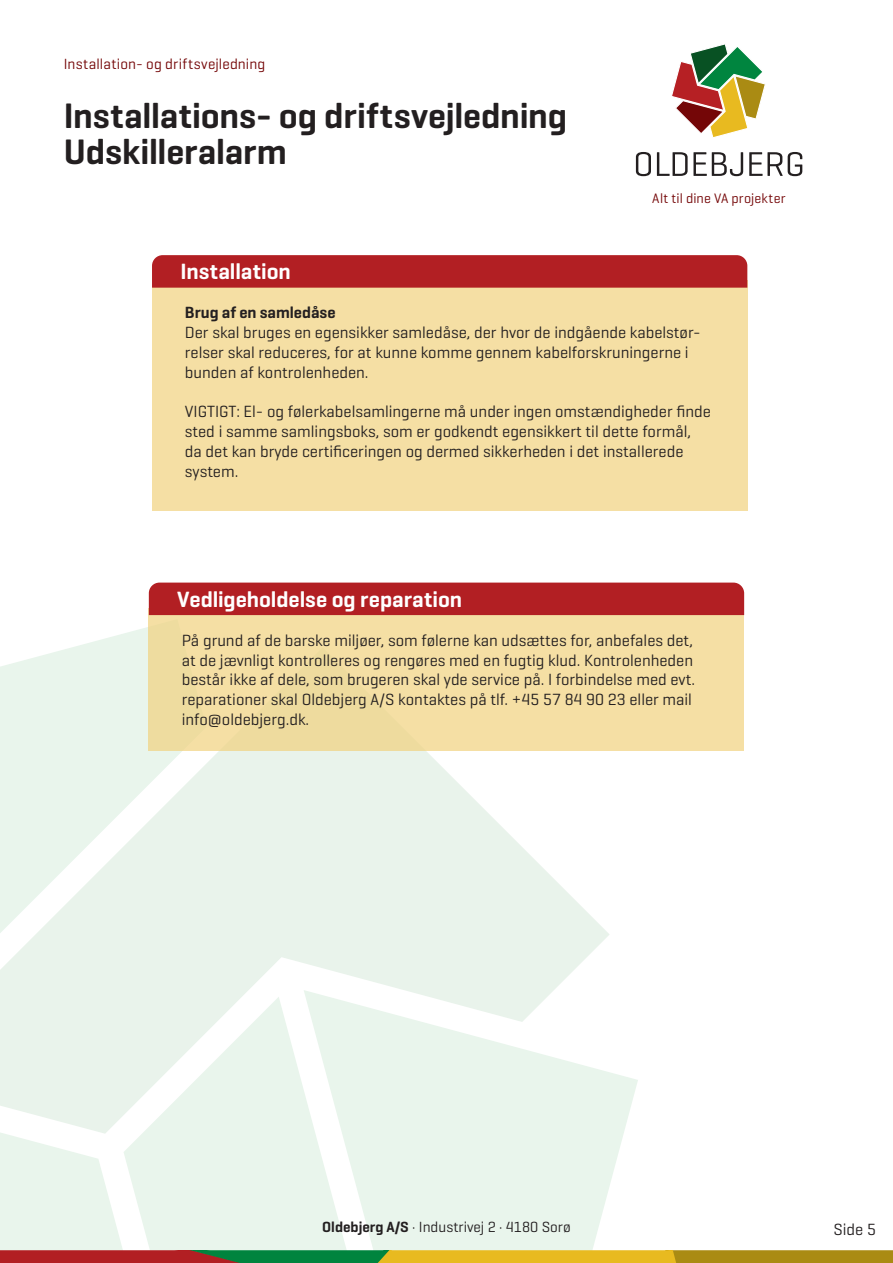
<style>
.page{position:relative;width:893px;height:1263px;background:#fff}
.page>*{position:absolute;margin:0;border:0;box-sizing:border-box;transform-origin:0 0}
.t1{font:600 36px/36px "Geogrotesque";letter-spacing:-.005em;color:#231f20}
.t2{font:600 22.5px "Geogrotesque";letter-spacing:-.005em;color:#fff}
.Brød_9pkt_på_10_8{font:16.5px/19.8px "Geogrotesque";color:#231f20}
.Brød_9pkt_på_10_8-2{font:600 16.5px "Geogrotesque";color:#231f20}
.t3{font:15px "Geogrotesque";color:#231f20}
.t4{font:15px "Geogrotesque";letter-spacing:.01em;color:#740607}
.t5{font:13.95px "Geogrotesque";letter-spacing:.01em;color:#740607}
.s1{font-weight:600}
</style>
<div class="page">
<svg style="left:0;top:750px;width:628px;height:369px;fill:#e9f3eb"></svg>
<svg style="left:109px;top:972px;width:176px;height:147px;fill:#e9f5ec"></svg>
<svg style="left:0;top:603px;width:221px;height:349px;fill:#e9f5ec"></svg>
<svg style="left:285px;top:972px;width:353px;height:147px;fill:#e9f5ec"></svg>
<svg style="left:672px;top:44px;width:94px;height:93px"></svg>
<svg style="left:636px;top:152px;width:15px;height:24px"></svg>
<svg style="left:657px;top:152px;width:86px;height:24px"></svg>
<svg style="left:749px;top:152px;width:53px;height:24px"></svg>
<svg style="left:0;top:1119px;width:893px;height:144px"></svg>
<div style="left:152px;top:280px;width:595px;height:231px;background:#f5dfa4"></div>
<div style="left:152px;top:255px;width:595px;height:33px;background:#b21f23"></div>
<div style="left:149px;top:608px;width:595px;height:142px;background:#f5dfa4"></div>
<div style="left:149px;top:583px;width:595px;height:32px;background:#b21f23"></div>
<p class="t4" style="left:64px;top:54px;width:203px">Installation- og driftsvejledning</p>
<p class="t1" style="left:64px;top:97px;width:505px">Installations- og driftsvejledning<br>Udskilleralarm</p>
<p class="t2" style="left:180px;top:258px;width:112px">Installation</p>
<p class="t5" style="left:652px;top:190px;width:135px">Alt til dine VA projekter</p>
<p class="Brød_9pkt_på_10_8-2" style="left:185px;top:302px;width:152px">Brug af en samledåse</p>
<p class="Brød_9pkt_på_10_8" style="left:185px;top:322px;width:517px">Der skal bruges en egensikker samledåse, der hvor de indgående kabelstør&shy;relser skal reduceres, for at kunne komme gennem kabelforskruningerne i bunden af kontrolenheden.</p>
<p class="Brød_9pkt_på_10_8" style="left:185px;top:401px;width:528px">VIGTIGT: El- og følerkabelsamlingerne må under ingen omstændigheder finde sted i samme samlingsboks, som er godkendt egensikkert til dette formål, da det kan bryde certificeringen og dermed sikkerheden i det installerede system.</p>
<p class="t2" style="left:177px;top:585px;width:286px">Vedligeholdelse og reparation</p>
<p class="Brød_9pkt_på_10_8" style="left:182px;top:630px;width:515px">På grund af de barske miljøer, som følerne kan udsættes for, anbefales det, at de jævnligt kontrolleres og rengøres med en fugtig klud. Kontrolenheden består ikke af dele, som brugeren skal yde service på. I forbindelse med evt. reparationer skal Oldebjerg A/S kontaktes på tlf. +45 57 84 90 23 eller mail info@oldebjerg.dk.</p>
<p class="t3" style="left:322px;top:1217px;width:250px"><span class="s1">Oldebjerg A/S</span> · Industrivej 2 · 4180 Sorø</p>
<p class="Brød_9pkt_på_10_8" style="left:833px;top:1219px;width:44px">Side 5</p>
</div>
